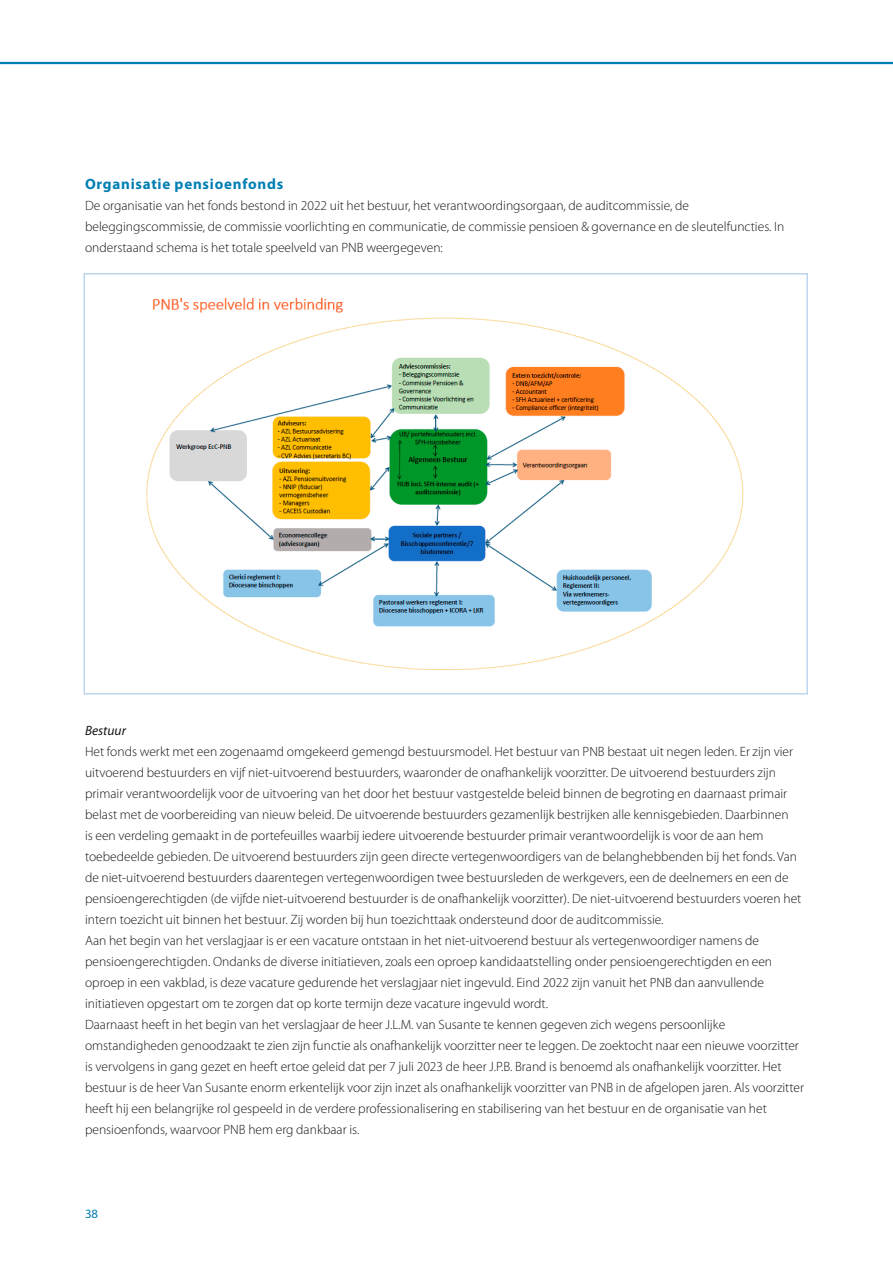
<style>
.page{position:relative;width:893px;height:1263px;background:#fff}
.page>*{position:absolute;margin:0;border:0;box-sizing:border-box;transform-origin:0 0}
.t1{font:700 15px "Myriad Pro";letter-spacing:.05em;color:#007fb4}
.t2{font:300 13.5px/21px "Myriad Pro";color:#151616}
.t3{font:italic 13.5px "Myriad Pro";color:#151616}
.t4{font:12.75px "Myriad Pro";color:#007fb4}
</style>
<div class="page">
<hr style="left:0;top:62px;width:893px;height:2px;background:#007fb4">
<img style="left:146px;top:297px;width:598px;height:374px">
<div style="left:84px;top:273px;width:724px;height:421px;border:2px solid #bbd6ec"></div>
<p class="t1" style="left:85px;top:174px;width:200px">Organisatie pensioenfonds</p>
<p class="t2" style="left:85px;top:195px;width:701px">De organisatie van het fonds bestond in 2022 uit het bestuur, het verantwoordingsorgaan, de auditcommissie, de beleggingscommissie, de commissie voorlichting en communicatie, de commissie pensioen &amp; governance en de sleutelfuncties. In onderstaand schema is het totale speelveld van PNB weergegeven:</p>
<p class="t3" style="left:85px;top:722px;width:42px">Bestuur</p>
<p class="t2" style="left:85px;top:741px;width:720px">Het fonds werkt met een zogenaamd omgekeerd gemengd bestuursmodel. Het bestuur van PNB bestaat uit negen leden. Er zijn vier uitvoerend bestuurders en vijf niet-uitvoerend bestuurders, waaronder de onafhankelijk voorzitter. De uitvoerend bestuurders zijn primair verantwoordelijk voor de uitvoering van het door het bestuur vastgestelde beleid binnen de begroting en daarnaast primair belast met de voorbereiding van nieuw beleid. De uitvoerende bestuurders gezamenlijk bestrijken alle kennisgebieden. Daarbinnen<br>is een verdeling gemaakt in de portefeuilles waarbij iedere uitvoerende bestuurder primair verantwoordelijk is voor de aan hem toebedeelde gebieden. De uitvoerend bestuurders zijn geen directe vertegenwoordigers van de belanghebbenden bij het fonds. Van de niet-uitvoerend bestuurders daarentegen vertegenwoordigen twee bestuursleden de werkgevers, een de deelnemers en een de pensioengerechtigden (de vijfde niet-uitvoerend bestuurder is de onafhankelijk voorzitter). De niet-uitvoerend bestuurders voeren het intern toezicht uit binnen het bestuur. Zij worden bij hun toezichttaak ondersteund door de auditcommissie.<br>Aan het begin van het verslagjaar is er een vacature ontstaan in het niet-uitvoerend bestuur als vertegenwoordiger namens de pensioengerechtigden. Ondanks de diverse initiatieven, zoals een oproep kandidaatstelling onder pensioengerechtigden en een oproep in een vakblad, is deze vacature gedurende het verslagjaar niet ingevuld. Eind 2022 zijn vanuit het PNB dan aanvullende initiatieven opgestart om te zorgen dat op korte termijn deze vacature ingevuld wordt.<br>Daarnaast heeft in het begin van het verslagjaar de heer J.L.M. van Susante te kennen gegeven zich wegens persoonlijke omstandigheden genoodzaakt te zien zijn functie als onafhankelijk voorzitter neer te leggen. De zoektocht naar een nieuwe voorzitter is vervolgens in gang gezet en heeft ertoe geleid dat per 7 juli 2023 de heer J.P.B. Brand is benoemd als onafhankelijk voorzitter. Het bestuur is de heer Van Susante enorm erkentelijk voor zijn inzet als onafhankelijk voorzitter van PNB in de afgelopen jaren. Als voorzitter heeft hij een belangrijke rol gespeeld in de verdere professionalisering en stabilisering van het bestuur en de organisatie van het pensioenfonds, waarvoor PNB hem erg dankbaar is.</p>
<p class="t4" style="left:85px;top:1206px;width:15px">38</p>
</div>
